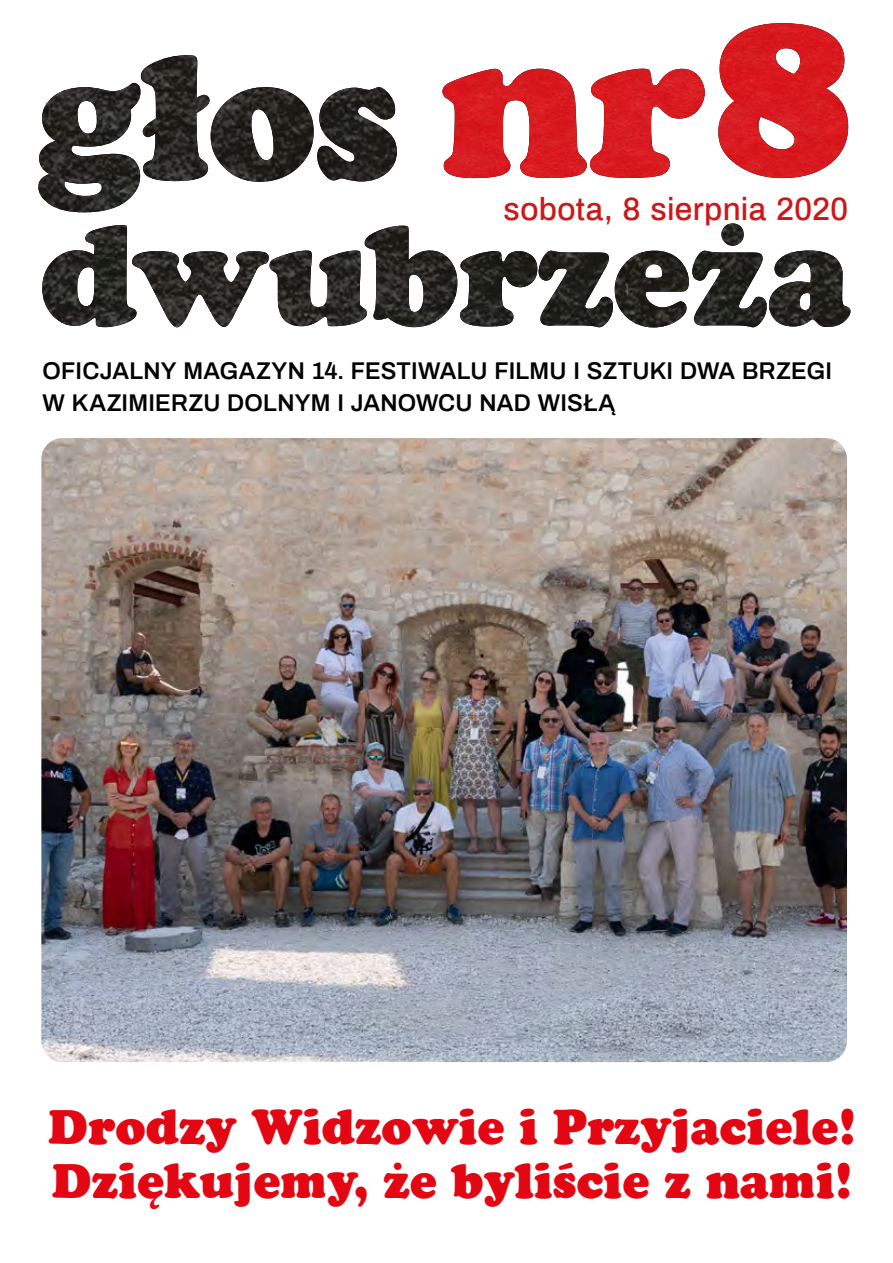
<style>
.page{position:relative;width:893px;height:1263px;background:#fff}
.page>*{position:absolute;margin:0;border:0;box-sizing:border-box;transform-origin:0 0}
.t1{font:47.25px/53.8px "Cooper Blk BT";color:#e30613}
.t2{font:500 31.5px "Archivo";letter-spacing:.015em;color:#cd1719}
.t3{font:600 23.7px/31.5px "Archivo";letter-spacing:.01em;color:#000}
</style>
<div class="page">
<svg style="left:811px;top:250px;width:39px;height:77px"></svg>
<img style="left:42px;top:223px;width:769px;height:104px">
<img style="left:442px;top:69px;width:263px;height:109px">
<svg style="left:374px;top:87px;width:23px;height:93px"></svg>
<img style="left:38px;top:55px;width:336px;height:157px">
<img style="left:41px;top:438px;width:806px;height:624px">
<img style="left:718px;top:23px;width:130px;height:155px">
<h2 class="t2" style="left:504px;top:186px;width:346px">sobota, 8 sierpnia 2020</h2>
<p class="t3" style="left:43px;top:354px;width:791px">OFICJALNY MAGAZYN 14. FESTIWALU FILMU I SZTUKI DWA BRZEGI<br>W KAZIMIERZU DOLNYM I JANOWCU NAD WISŁĄ</p>
<h1 class="t1" style="left:48px;top:1103px;width:810px">Drodzy Widzowie i Przyjaciele!<br>Dziękujemy, że byliście z nami!</h1>
</div>
